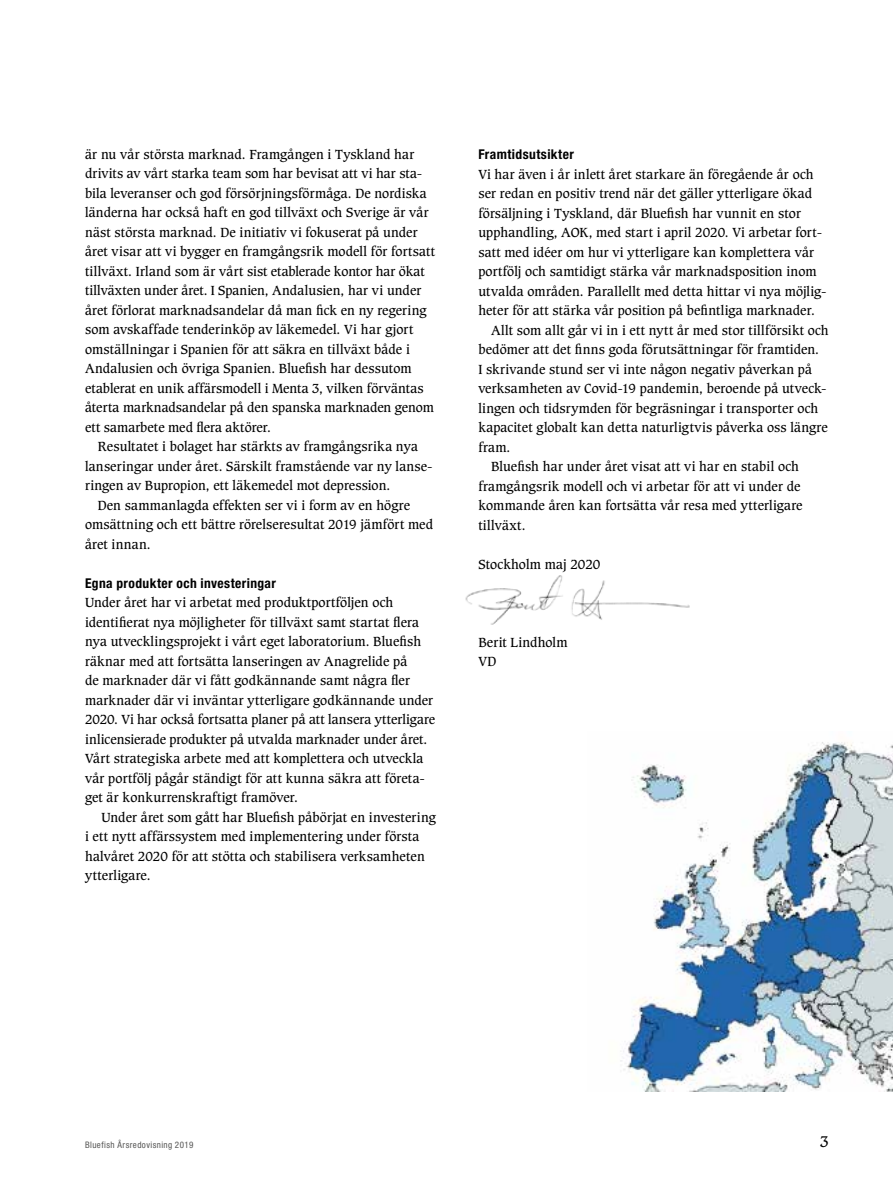
<style>
.page{position:relative;width:893px;height:1191px;background:#fff}
.page>*{position:absolute;margin:0;border:0;box-sizing:border-box;transform-origin:0 0}
.t1{font:15px "Caxton";color:#000}
.t2{font:700 condensed 13.5px "Helvetica Neue";letter-spacing:.03em;color:#000}
.t3{font:12.75px/19.5px "Caxton";letter-spacing:.01em;color:#000}
.t4{font:12.75px "Caxton";letter-spacing:.03em;color:#000}
.t5{font:condensed 9px "Helvetica Neue";letter-spacing:.05em;color:#575756}
</style>
<div class="page">
<img style="left:620px;top:742px;width:273px;height:349px">
<img style="left:465px;top:575px;width:225px;height:50px">
<p class="t3" style="left:85px;top:145px;width:352px">är nu vår största marknad. Framgången i Tyskland har drivits av vårt starka team som har bevisat att vi har sta&shy;bila leveranser och god försörjningsförmåga. De nordiska länderna har också haft en god tillväxt och Sverige är vår näst största marknad. De initiativ vi fokuserat på under året visar att vi bygger en framgångsrik modell för fortsatt tillväxt. Irland som är vårt sist etablerade kontor har ökat tillväxten under året. I Spanien, Andalusien, har vi under året förlorat marknadsandelar då man fick en ny regering som avskaffade tenderinköp av läkemedel. Vi har gjort omställningar i Spanien för att säkra en tillväxt både i Andalusien och övriga Spanien. Bluefish har dessutom etablerat en unik affärsmodell i Menta 3, vilken förväntas återta marknadsandelar på den spanska marknaden genom ett samarbete med flera aktörer.</p>
<p class="t3" style="left:98px;top:437px;width:322px">Resultatet i bolaget har stärkts av framgångsrika nya</p>
<p class="t3" style="left:85px;top:457px;width:349px">lanseringar under året. Särskilt framstående var ny lanse-</p>
<p class="t3" style="left:85px;top:476px;width:307px">ringen av Bupropion, ett läkemedel mot depression.</p>
<p class="t3" style="left:98px;top:495px;width:314px">Den sammanlagda effekten ser vi i form av en högre</p>
<p class="t3" style="left:85px;top:515px;width:349px">omsättning och ett bättre rörelseresultat 2019 jämfört med</p>
<p class="t3" style="left:85px;top:534px;width:67px">året innan.</p>
<p class="t2" style="left:85px;top:575px;width:192px">Egna produkter och investeringar</p>
<p class="t3" style="left:85px;top:593px;width:352px">Under året har vi arbetat med produktportföljen och identifierat nya möjligheter för tillväxt samt startat flera nya utvecklingsprojekt i vårt eget laboratorium. Bluefish räknar med att fortsätta lanseringen av Anagrelide på<br>de marknader där vi fått godkännande samt några fler marknader där vi inväntar ytterligare godkännande under 2020. Vi har också fortsatta planer på att lansera ytterligare inlicensierade produkter på utvalda marknader under året.<br>Vårt strategiska arbete med att komplettera och utveckla vår portfölj pågår ständigt för att kunna säkra att företa&shy;get är konkurrenskraftigt framöver.</p>
<p class="t3" style="left:85px;top:808px;width:352px;text-indent:16px">Under året som gått har Bluefish påbörjat en investering i ett nytt affärssystem med implementering under första halvåret 2020 för att stötta och stabilisera verksamheten ytterligare.</p>
<p class="t2" style="left:478px;top:146px;width:97px">Framtidsutsikter</p>
<p class="t3" style="left:478px;top:165px;width:337px">Vi har även i år inlett året starkare än föregående år och</p>
<p class="t3" style="left:478px;top:184px;width:335px">ser redan en positiv trend när det gäller ytterligare ökad</p>
<p class="t3" style="left:478px;top:204px;width:324px">försäljning i Tyskland, där Bluefish har vunnit en stor</p>
<p class="t3" style="left:478px;top:223px;width:345px">upphandling, AOK, med start i april 2020. Vi arbetar fort-</p>
<p class="t3" style="left:478px;top:243px;width:337px">satt med idéer om hur vi ytterligare kan komplettera vår</p>
<p class="t3" style="left:478px;top:262px;width:340px">portfölj och samtidigt stärka vår marknadsposition inom</p>
<p class="t3" style="left:478px;top:282px;width:350px">utvalda områden. Parallellt med detta hittar vi nya möjlig-</p>
<p class="t3" style="left:478px;top:301px;width:338px">heter för att stärka vår position på befintliga marknader.</p>
<p class="t3" style="left:491px;top:321px;width:339px">Allt som allt går vi in i ett nytt år med stor tillförsikt och</p>
<p class="t3" style="left:478px;top:340px;width:342px">bedömer att det finns goda förutsättningar för framtiden.</p>
<p class="t3" style="left:478px;top:360px;width:335px">I skrivande stund ser vi inte någon negativ påverkan på</p>
<p class="t3" style="left:478px;top:379px;width:350px">verksamheten av Covid-19 pandemin, beroende på utveck-</p>
<p class="t3" style="left:478px;top:399px;width:341px">lingen och tidsrymden för begräsningar i transporter och</p>
<p class="t3" style="left:478px;top:418px;width:351px">kapacitet globalt kan detta naturligtvis påverka oss längre</p>
<p class="t3" style="left:478px;top:438px;width:34px">fram.</p>
<p class="t3" style="left:491px;top:457px;width:309px">Bluefish har under året visat att vi har en stabil och</p>
<p class="t3" style="left:478px;top:477px;width:324px">framgångsrik modell och vi arbetar för att vi under de</p>
<p class="t3" style="left:478px;top:496px;width:326px">kommande åren kan fortsätta vår resa med ytterligare</p>
<p class="t4" style="left:478px;top:517px;width:49px">tillväxt.</p>
<p class="t3" style="left:478px;top:555px;width:124px">Stockholm maj 2020</p>
<p class="t3" style="left:478px;top:633px;width:91px">Berit Lindholm<br>VD</p>
<p class="t5" style="left:85px;top:1139px;width:110px">Bluefish Årsredovisning 2019</p>
<p class="t1" style="left:820px;top:1132px;width:10px">3</p>
</div>
